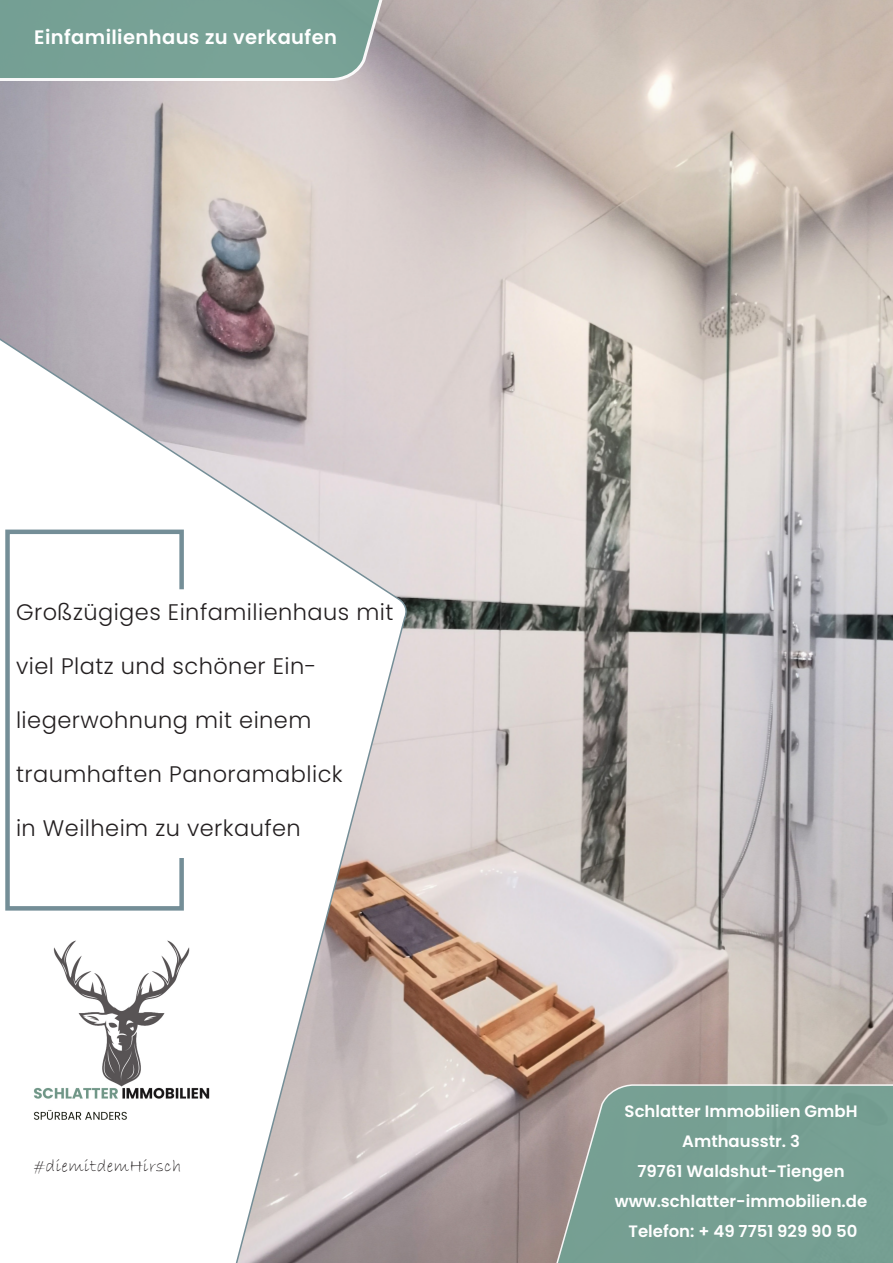
<style>
.page{position:relative;width:893px;height:1263px;background:#fff}
.page>*{position:absolute;margin:0;border:0;box-sizing:border-box;transform-origin:0 0}
.t1{font:300 22.5px "Poppins";letter-spacing:.02em;color:#231f20}
.t2{font:600 19.5px "Poppins";letter-spacing:.02em;color:#fff}
.t3{font:18px "Bradley Hand ITC";letter-spacing:.02em;color:#231f20}
.t4{font:600 16.5px "Poppins";color:#fff}
</style>
<div class="page">
<img style="left:0;top:0;width:893px;height:1263px">
<svg style="left:0;top:0;width:434px;height:82px;background:#84a49b"></svg>
<svg style="left:531px;top:1083px;width:362px;height:180px;background:#7d9d92"></svg>
<svg style="left:0;top:252px;width:410px;height:1011px"></svg>
<svg style="left:3px;top:527px;width:183px;height:386px"></svg>
<img style="left:33px;top:939px;width:178px;height:182px">
<p class="t2" style="left:34px;top:26px;width:304px">Einfamilienhaus zu verkaufen</p>
<p class="t1" style="left:16px;top:599px;width:379px">Großzügiges Einfamilienhaus mit</p>
<p class="t1" style="left:16px;top:653px;width:302px">viel Platz und schöner Ein-</p>
<p class="t1" style="left:16px;top:707px;width:297px">liegerwohnung mit einem</p>
<p class="t1" style="left:16px;top:761px;width:328px">traumhaften Panoramablick</p>
<p class="t1" style="left:16px;top:815px;width:286px">in Weilheim zu verkaufen</p>
<p class="t3" style="left:34px;top:1154px;width:149px">#diemitdemHirsch</p>
<p class="t4" style="left:625px;top:1101px;width:234px">Schlatter Immobilien GmbH</p>
<p class="t4" style="left:682px;top:1131px;width:119px">Amthausstr. 3</p>
<p class="t4" style="left:637px;top:1161px;width:209px">79761 Waldshut-Tiengen</p>
<p class="t4" style="left:615px;top:1191px;width:254px">www.schlatter-immobilien.de</p>
<p class="t4" style="left:628px;top:1221px;width:230px">Telefon: + 49 7751 929 90 50</p>
</div>
